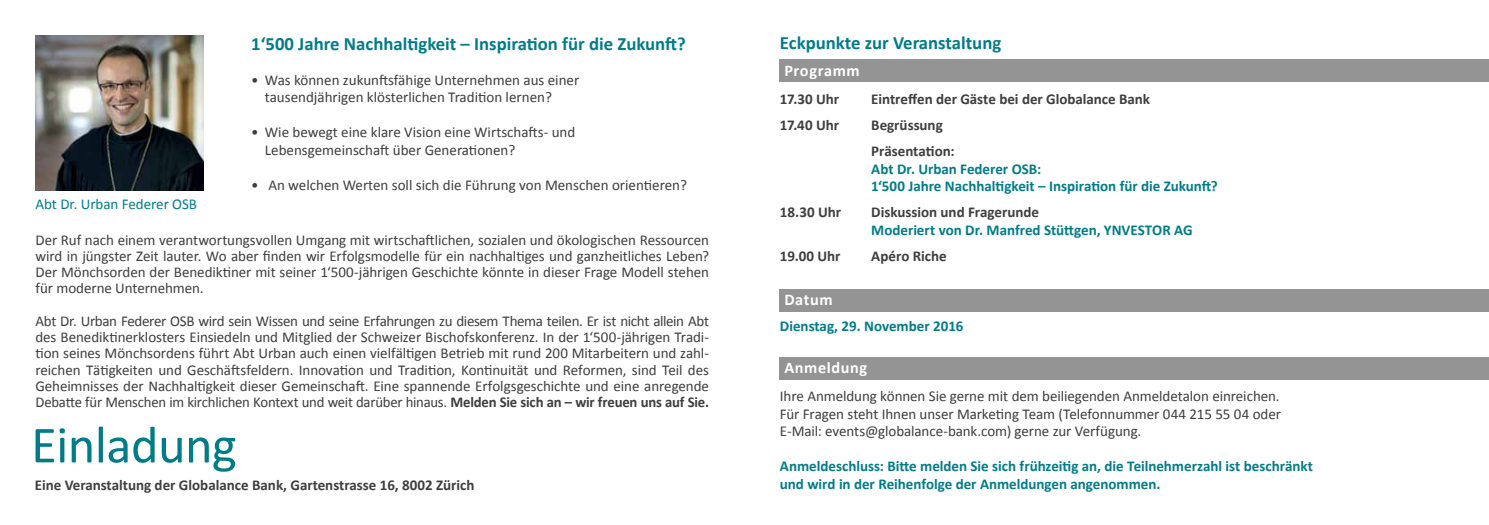
<style>
.page{position:relative;width:1489px;height:525px;background:#fff}
.page>*{position:absolute;margin:0;border:0;box-sizing:border-box;transform-origin:0 0}
.t1{font:52.5px "Calibri";letter-spacing:-.01em;color:#007c88}
.t2{font:700 18.75px "Calibri";color:#007c88}
.t3{font:700 16.25px "Calibri";letter-spacing:.035em;color:#fff}
.t4{font:15px/16.2px "Calibri";color:#3f3d3d;text-align:justify}
.t5{font:700 15px/17.5px "Calibri";color:#007c88}
.t6{font:700 15px/26.2px "Calibri";color:#3f3d3d}
.t7{font:15px "Calibri";letter-spacing:-.005em;color:#007c88}
.s1{font-weight:700}
</style>
<div class="page">
<div style="left:780px;top:60px;width:708px;height:22px;background:#959495"></div>
<div style="left:780px;top:289px;width:708px;height:22px;background:#959495"></div>
<div style="left:780px;top:357px;width:708px;height:22px;background:#959495"></div>
<img style="left:35px;top:35px;width:168px;height:155px">
<p class="t7" style="left:35px;top:194px;width:163px">Abt Dr. Urban Federer OSB</p>
<p class="t2" style="left:251px;top:32px;width:436px">1‘500 Jahre Nachhaltigkeit – Inspiration für die Zukunft?</p>
<p class="t4" style="left:265px;top:70px;width:316px;line-height:17.5px;text-indent:-14px">• Was können zukunftsfähige Unternehmen aus einer tausendjährigen klösterlichen Tradition lernen?</p>
<p class="t4" style="left:265px;top:123px;width:312px;line-height:17.5px;text-indent:-14px">• Wie bewegt eine klare Vision eine Wirtschafts- und<br>Lebensgemeinschaft über Generationen?</p>
<p class="t4" style="left:251px;top:176px;width:437px">• An welchen Werten soll sich die Führung von Menschen orientieren?</p>
<p class="t4" style="left:35px;top:230px;width:675px">Der Ruf nach einem verantwortungsvollen Umgang mit wirtschaftlichen, sozialen und ökologischen Ressourcen wird in jüngster Zeit lauter. Wo aber finden wir Erfolgsmodelle für ein nachhaltiges und ganzheitliches Leben?<br>Der Mönchsorden der Benediktiner mit seiner 1‘500-jährigen Geschichte könnte in dieser Frage Modell stehen für moderne Unternehmen.</p>
<p class="t4" style="left:35px;top:312px;width:675px">Abt Dr. Urban Federer OSB wird sein Wissen und seine Erfahrungen zu diesem Thema teilen. Er ist nicht allein Abt des Benediktinerklosters Einsiedeln und Mitglied der Schweizer Bischofskonferenz. In der 1‘500-jährigen Tradi&shy;tion seines Mönchsordens führt Abt Urban auch einen vielfältigen Betrieb mit rund 200 Mitarbeitern und zahl&shy;reichen Tätigkeiten und Geschäftsfeldern. Innovation und Tradition, Kontinuität und Reformen, sind Teil des Geheimnisses der Nachhaltigkeit dieser Gemeinschaft. Eine spannende Erfolgsgeschichte und eine anregende Debatte für Menschen im kirchlichen Kontext und weit darüber hinaus. <span class="s1">Melden Sie sich an – wir freuen uns auf Sie.</span></p>
<h1 class="t1" style="left:31px;top:412px;width:207px">Einladung</h1>
<p class="t6" style="left:35px;top:470px;width:441px">Eine Veranstaltung der Globalance Bank, Gartenstrasse 16, 8002 Zürich</p>
<p class="t2" style="left:780px;top:31px;width:223px">Eckpunkte zur Veranstaltung</p>
<p class="t3" style="left:784px;top:60px;width:77px">Programm</p>
<p class="t6" style="left:780px;top:85px;width:80px">17.30 Uhr E</p>
<p class="t6" style="left:878px;top:85px;width:273px">intreffen der Gäste bei der Globalance Bank</p>
<p class="t6" style="left:780px;top:111px;width:61px">17.40 Uhr</p>
<p class="t6" style="left:871px;top:111px;width:85px">Begrüssung<br>Präsentation:</p>
<p class="t5" style="left:871px;top:159px;width:348px">Abt Dr. Urban Federer OSB:<br>1‘500 Jahre Nachhaltigkeit – Inspiration für die Zukunft?</p>
<p class="t6" style="left:780px;top:198px;width:79px">18.30 Uhr D</p>
<p class="t6" style="left:880px;top:198px;width:160px">iskussion und Fragerunde</p>
<p class="t5" style="left:871px;top:220px;width:313px">Moderiert von Dr. Manfred Stüttgen, YNVESTOR AG</p>
<p class="t6" style="left:780px;top:242px;width:168px">19.00 Uhr Apéro Riche</p>
<p class="t3" style="left:784px;top:289px;width:50px">Datum</p>
<p class="t5" style="left:780px;top:316px;width:185px">Dienstag, 29. November 2016</p>
<p class="t3" style="left:784px;top:357px;width:84px">Anmeldung</p>
<p class="t4" style="left:780px;top:386px;width:502px;line-height:17.5px">Ihre Anmeldung können Sie gerne mit dem beiliegenden Anmeldetalon einreichen.<br>Für Fragen steht Ihnen unser Marketing Team (Telefonnummer 044 215 55 04 oder E-Mail: events@globalance-bank.com) gerne zur Verfügung.</p>
<p class="t5" style="left:780px;top:456px;width:534px">Anmeldeschluss: Bitte melden Sie sich frühzeitig an, die Teilnehmerzahl ist beschränkt und wird in der Reihenfolge der Anmeldungen angenommen.</p>
</div>
